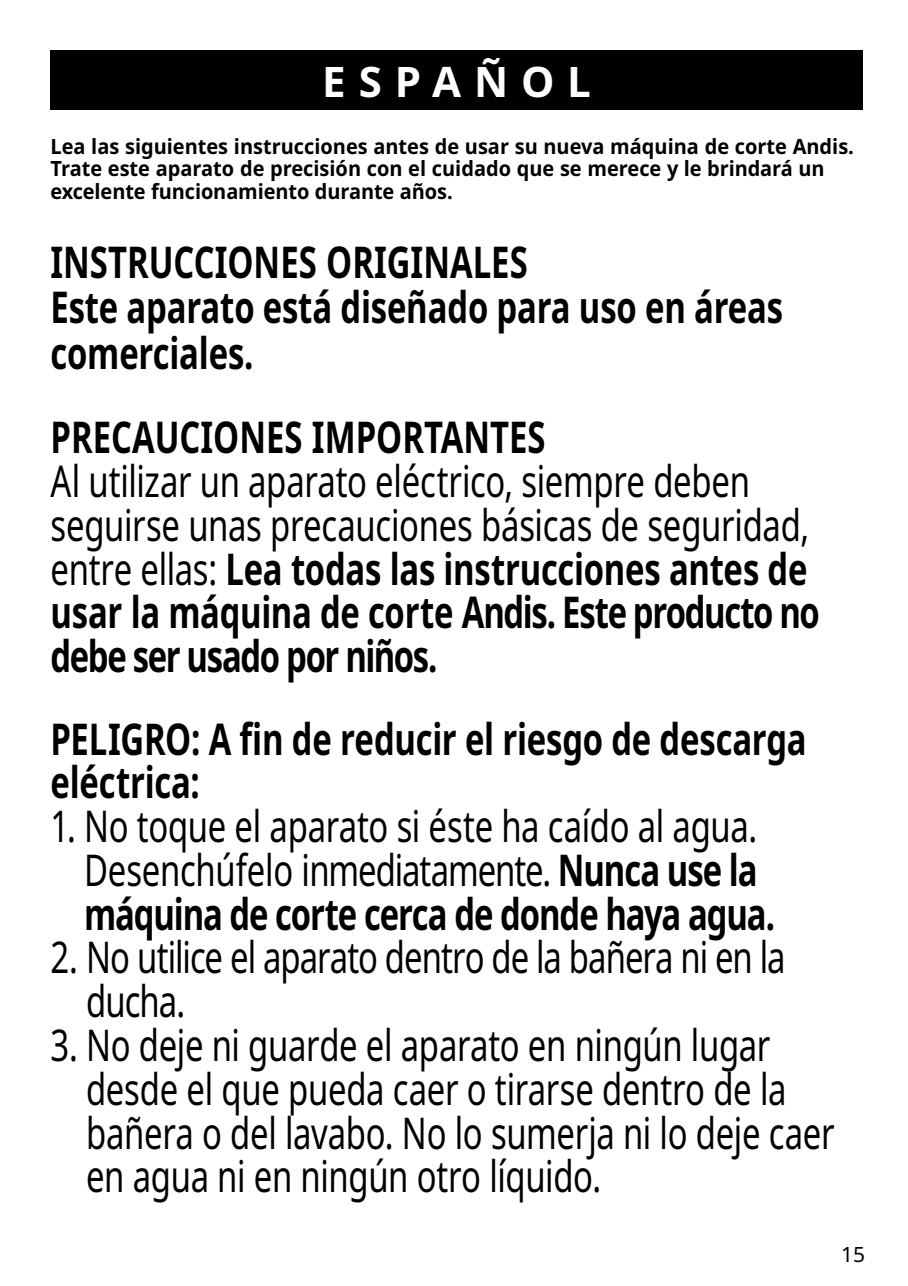
<style>
.page{position:relative;width:908px;height:1286px;background:#fff}
.page>*{position:absolute;margin:0;border:0;box-sizing:border-box;transform-origin:0 0}
.t1{font:43.75px/43.8px "Noto Sans";letter-spacing:-.01em;color:#000;scale:.75 1}
.t2{font:700 43.75px/45.5px "Noto Sans";letter-spacing:-.005em;color:#000;scale:.75 1}
.t3{font:43.75px/43.8px "Noto Sans";letter-spacing:-.03em;color:#000;scale:.75 1}
.t4{font:700 42px "Noto Sans";letter-spacing:.305em;color:#fff}
.t5{font:700 21px/22.8px "Noto Sans";color:#000;scale:.95 1}
.t6{font:21px "Noto Sans";color:#000}
.s1{font-weight:700}
</style>
<div class="page">
<div style="left:50px;top:50px;width:812px;height:60px;background:#000"></div>
<p class="t4" style="left:322px;top:52px;width:270px">ESPAÑOL</p>
<p class="t5" style="left:50px;top:135px;width:847px">Lea las siguientes instrucciones antes de usar su nueva máquina de corte Andis.<br>Trate este aparato de precisión con el cuidado que se merece y le brindará un excelente funcionamiento durante años.</p>
<p class="t2" style="left:50px;top:240px;width:978px">INSTRUCCIONES ORIGINALES<br>Este aparato está diseñado para uso en áreas comerciales.</p>
<p class="t2" style="left:50px;top:415px;width:661px">PRECAUCIONES IMPORTANTES</p>
<p class="t1" style="left:50px;top:460px;width:1026px">Al utilizar un aparato eléctrico, siempre deben seguirse unas precauciones básicas de seguridad, entre ellas: <span class="s1">Lea todas las instrucciones antes de usar la máquina de corte Andis. Este producto no debe ser usado por niños.</span></p>
<p class="t2" style="left:50px;top:717px;width:1009px;line-height:43.8px">PELIGRO: A fin de reducir el riesgo de descarga eléctrica:</p>
<p class="t1" style="left:84px;top:805px;width:922px;text-indent:-34px">1. No toque el aparato si éste ha caído al agua.<br>Desenchúfelo inmediatamente. <span class="s1">Nunca use la máquina de corte cerca de donde haya agua.</span></p>
<p class="t3" style="left:86px;top:936px;width:933px;text-indent:-36px">2. No utilice el aparato dentro de la bañera ni en la ducha.</p>
<p class="t1" style="left:86px;top:1024px;width:999px;text-indent:-36px">3. No deje ni guarde el aparato en ningún lugar desde el que pueda caer o tirarse dentro de la bañera o del lavabo. No lo sumerja ni lo deje caer en agua ni en ningún otro líquido.</p>
<p class="t6" style="left:840px;top:1238px;width:26px">15</p>
</div>
